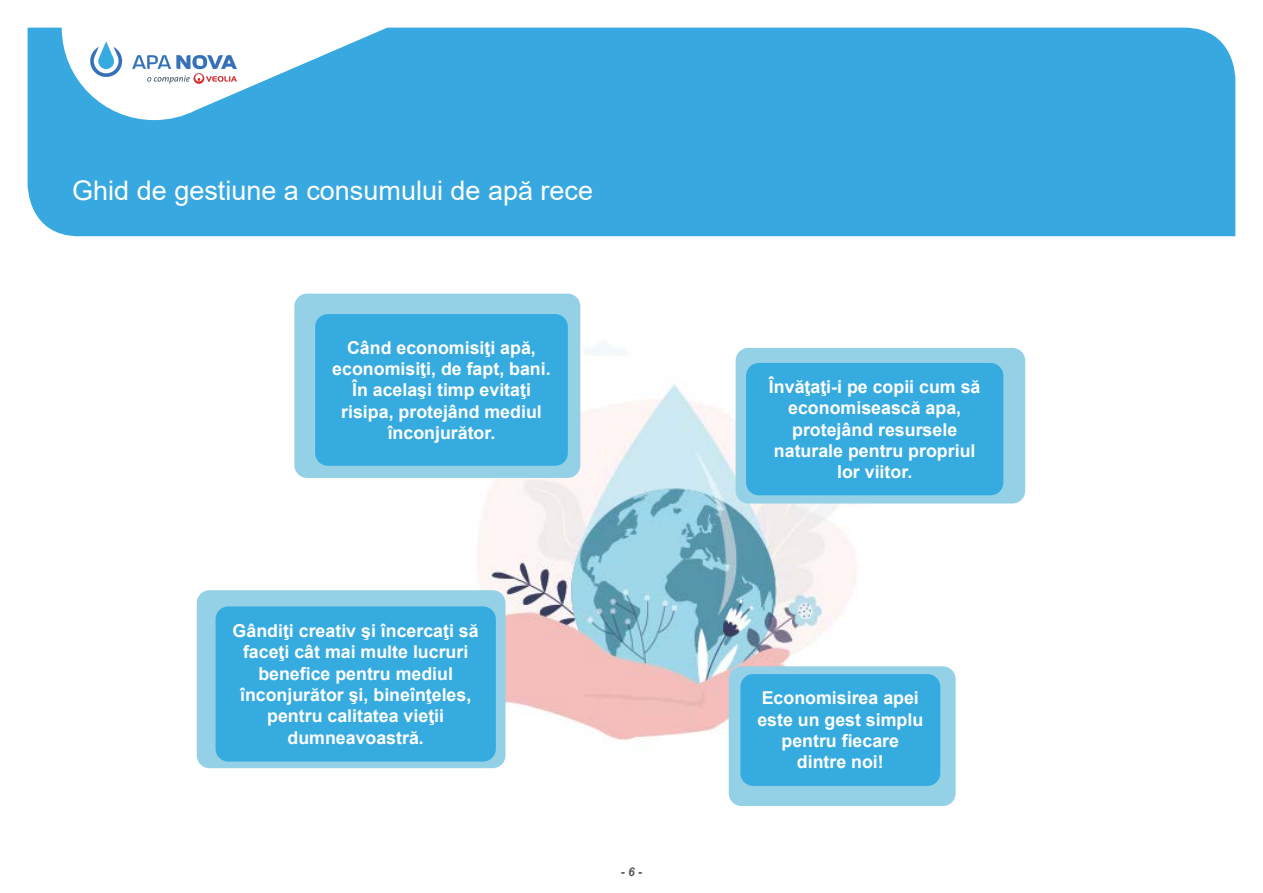
<style>
.page{position:relative;width:1263px;height:893px;background:#fff}
.page>*{position:absolute;margin:0;border:0;box-sizing:border-box;transform-origin:0 0}
.t1{font:27px "Arial";color:#fff}
.t2{font:700 17.85px/21.3px "Arial";color:#fff;text-align:center}
.t3{font:italic 700 12px "Arial";color:#58595b}
</style>
<div class="page">
<div style="left:28px;top:28px;width:1207px;height:208px;background:#38a8e0"></div>
<svg style="left:90px;top:42px;width:32px;height:35px"></svg>
<svg style="left:132px;top:55px;width:105px;height:29px"></svg>
<img style="left:478px;top:298px;width:420px;height:464px">
<div style="left:294px;top:294px;width:286px;height:184px;background:#94d1e6;border-radius:13px"></div>
<div style="left:315px;top:314px;width:253px;height:152px;background:#36abe0;border-radius:13px"></div>
<div style="left:736px;top:348px;width:289px;height:155px;background:#94d1e6;border-radius:13px"></div>
<div style="left:729px;top:666px;width:227px;height:140px;background:#94d1e6;border-radius:13px"></div>
<div style="left:197px;top:590px;width:308px;height:178px;background:#94d1e6;border-radius:13px"></div>
<div style="left:746px;top:363px;width:257px;height:132px;background:#36abe0;border-radius:13px"></div>
<div style="left:740px;top:674px;width:200px;height:112px;background:#36abe0;border-radius:13px"></div>
<div style="left:216px;top:606px;width:280px;height:156px;background:#36abe0;border-radius:13px"></div>
<h1 class="t1" style="left:72px;top:172px;width:522px">Ghid de gestiune a consumului de apă rece</h1>
<p class="t2" style="left:332px;top:337px;width:220px">Când economisiţi apă, economisiţi, de fapt, bani.<br>În acelaşi timp evitaţi risipa, protejând mediul înconjurător.</p>
<p class="t2" style="left:233px;top:620px;width:248px">Gândiţi creativ şi încercaţi să faceţi cât mai multe lucruri benefice pentru mediul înconjurător şi, bineînţeles, pentru calitatea vieţii dumneavoastră.</p>
<p class="t3" style="left:621px;top:863px;width:23px">- 6 -</p>
<p class="t2" style="left:769px;top:376px;width:213px">Învăţaţi-i pe copii cum să economisească apa, protejând resursele naturale pentru propriul lor viitor.</p>
<p class="t2" style="left:757px;top:688px;width:167px">Economisirea apei este un gest simplu pentru fiecare dintre noi!</p>
</div>
